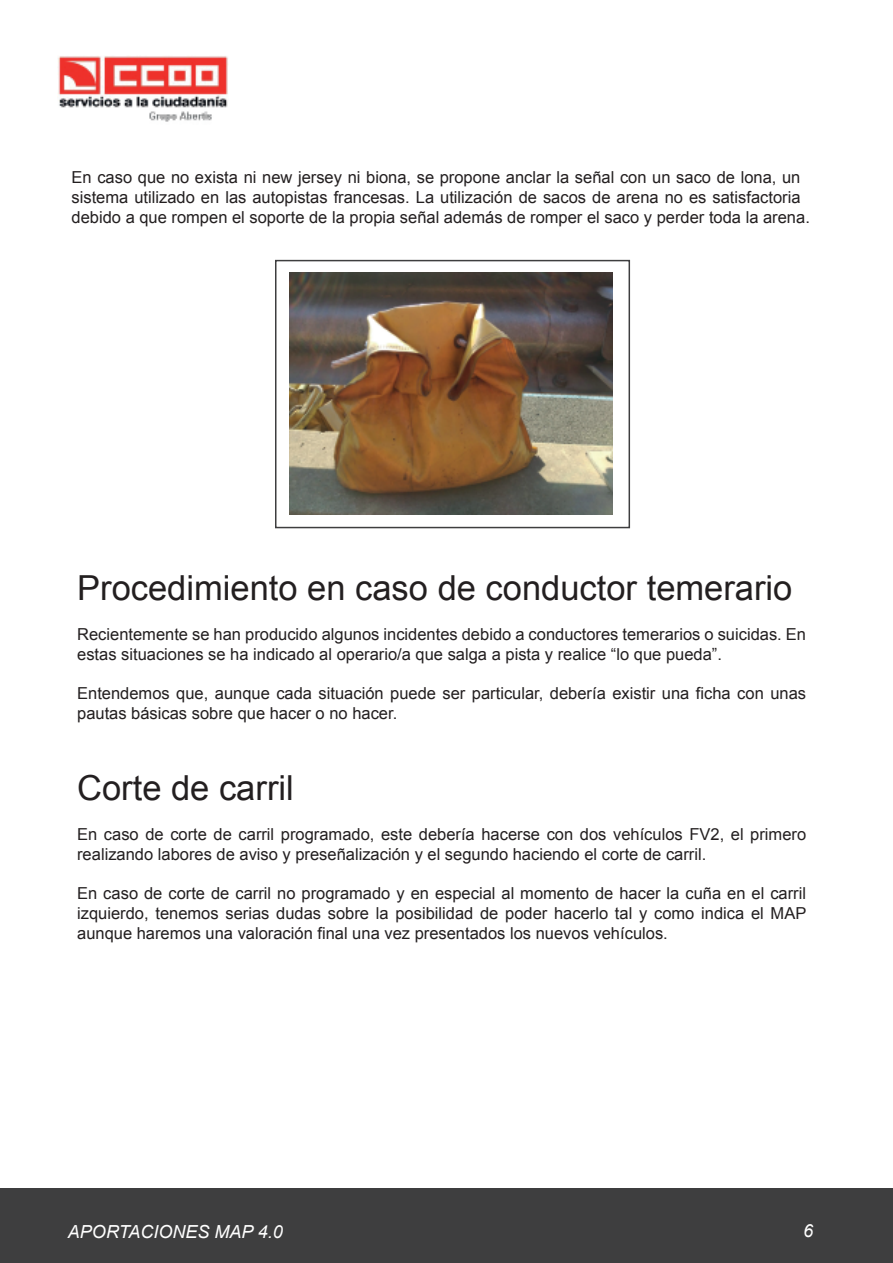
<style>
.page{position:relative;width:893px;height:1263px;background:#fff}
.page>*{position:absolute;margin:0;border:0;box-sizing:border-box;transform-origin:0 0}
.t1{font:34.5px "Arial";color:#231f20}
.t2{font:italic 18px "Arial";color:#fff}
.t3{font:16.5px/19.8px "Arial";color:#231f20}
</style>
<div class="page">
<img style="left:290px;top:272px;width:322px;height:242px">
<img style="left:57px;top:56px;width:171px;height:66px">
<div style="left:275px;top:260px;width:355px;height:268px;border:2px solid #3e3e3f"></div>
<div style="left:0;top:1188px;width:893px;height:75px;background:#3e3e3f"></div>
<p class="t3" style="left:72px;top:168px;width:740px">En caso que no exista ni new jersey ni biona, se propone anclar la señal con un saco de lona, un sistema utilizado en las autopistas francesas. La utilización de sacos de arena no es satisfactoria debido a que rompen el soporte de la propia señal además de romper el saco y perder toda la arena.</p>
<h1 class="t1" style="left:77px;top:566px;width:717px">Procedimiento en caso de conductor temerario</h1>
<p class="t3" style="left:77px;top:624px;width:730px">Recientemente se han producido algunos incidentes debido a conductores temerarios o suicidas. En estas situaciones se ha indicado al operario/a que salga a pista y realice “lo que pueda”.</p>
<p class="t3" style="left:77px;top:684px;width:730px">Entendemos que, aunque cada situación puede ser particular, debería existir una ficha con unas pautas básicas sobre que hacer o no hacer.</p>
<h1 class="t1" style="left:77px;top:765px;width:218px">Corte de carril</h1>
<p class="t3" style="left:77px;top:824px;width:731px">En caso de corte de carril programado, este debería hacerse con dos vehículos FV2, el primero realizando labores de aviso y preseñalización y el segundo haciendo el corte de carril.</p>
<p class="t3" style="left:77px;top:884px;width:731px;text-align:justify">En caso de corte de carril no programado y en especial al momento de hacer la cuña en el carril izquierdo, tenemos serias dudas sobre la posibilidad de poder hacerlo tal y como indica el MAP aunque haremos una valoración final una vez presentados los nuevos vehículos.</p>
<p class="t2" style="left:68px;top:1220px;width:216px">APORTACIONES MAP 4.0</p>
<p class="t2" style="left:803px;top:1219px;width:12px">6</p>
</div>
